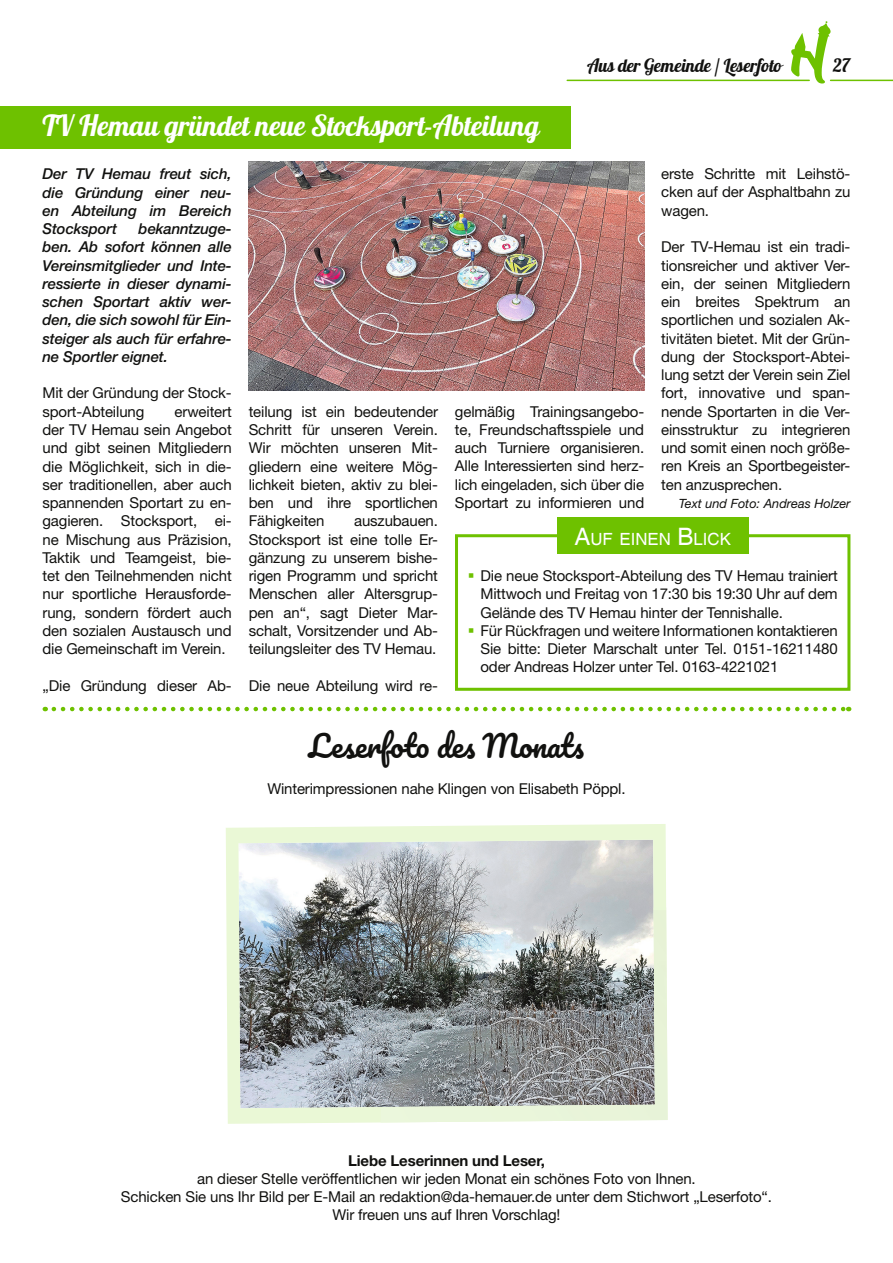
<style>
.page{position:relative;width:893px;height:1263px;background:#fff}
.page>*{position:absolute;margin:0;border:0;box-sizing:border-box;transform-origin:0 0}
.t1{font:30px "Pacifico";letter-spacing:-.01em;color:#11110f}
.t2{font:28.5px "Galada";letter-spacing:-.01em;color:#fff}
.t3{font:18px "Galada";letter-spacing:-.01em;color:#11110f}
.t4{font:16.8px "Helvetica";color:#fff}
.t5{font:15px/18.3px "Helvetica Neue LT Std";letter-spacing:-.01em;color:#11110f;text-align:justify}
.t6{font:italic 500 15px/18.3px "Helvetica Neue LT Std";letter-spacing:-.01em;color:#11110f;text-align:justify}
.t7{font:700 15px "Helvetica Neue LT Std";letter-spacing:-.01em;color:#11110f}
.t8{font:italic 12.75px "Helvetica Neue LT Std";color:#11110f}
.s1{font-size:24px}
</style>
<div class="page">
<hr style="left:831px;top:80px;width:62px;height:1px;background:#6ec100">
<svg style="left:791px;top:21px;width:40px;height:63px"></svg>
<hr style="left:567px;top:80px;width:242px;height:1px;background:#6ec100">
<svg style="left:54px;top:707px;width:795px;height:4px"></svg>
<svg style="left:226px;top:824px;width:441px;height:300px;background:#b3b9b6"></svg>
<svg style="left:654px;top:907px;width:12px;height:3px"></svg>
<img style="left:381px;top:910px;width:287px;height:212px">
<div style="left:0;top:106px;width:571px;height:43px;background:#6ec100"></div>
<img style="left:249px;top:161px;width:395px;height:229px">
<div style="left:455px;top:534px;width:395px;height:157px;border:3px solid #6ec100"></div>
<div style="left:557px;top:518px;width:191px;height:36px;background:#6ec100"></div>
<p class="t3" style="left:587px;top:55px;width:196px">Aus der Gemeinde / Leserfoto</p>
<p class="t3" style="left:833px;top:55px;width:19px">27</p>
<h2 class="t2" style="left:43px;top:109px;width:499px">TV Hemau gründet neue Stocksport-Abteilung</h2>
<p class="t6" style="left:43px;top:165px;width:191px">Der TV Hemau freut sich, die Gründung einer neu&shy;en Abteilung im Bereich Stocksport</p>
<p class="t5" style="left:661px;top:165px;width:191px">erste Schritte mit Leihstö&shy;cken auf der Asphaltbahn zu wagen.</p>
<p class="t5" style="left:661px;top:238px;width:191px">Der TV-Hemau ist ein tradi&shy;tionsreicher und aktiver Ver&shy;ein, der seinen Mitgliedern ein breites Spektrum an sportlichen und sozialen Ak&shy;tivitäten bietet. Mit der Grün&shy;dung der Stocksport-Abtei&shy;lung setzt der Verein sein Ziel fort, innovative und span&shy;nende Sportarten in die Ver&shy;einsstruktur zu integrieren und somit einen noch größe&shy;ren Kreis an Sportbegeister&shy;ten anzusprechen.</p>
<p class="t8" style="left:679px;top:496px;width:173px">Text und Foto: Andreas Holzer</p>
<p class="t6" style="left:43px;top:219px;width:191px;text-indent:96px">bekanntzuge&shy;ben. Ab sofort können alle Vereinsmitglieder und Inte&shy;ressierte in dieser dynami&shy;schen Sportart aktiv wer&shy;den, die sich sowohl für Ein&shy;steiger als auch für erfahre&shy;ne Sportler eignet.</p>
<p class="t5" style="left:43px;top:384px;width:191px">Mit der Gründung der Stock&shy;sport-Abteilung</p>
<p class="t5" style="left:455px;top:402px;width:191px">gelmäßig Trainingsangebo&shy;te, Freundschaftsspiele und auch Turniere organisieren.<br>Alle Interessierten sind herz&shy;lich eingeladen, sich über die Sportart zu informieren und</p>
<p class="t5" style="left:43px;top:402px;width:191px;text-indent:132px">erweitert der TV Hemau sein Angebot und gibt seinen Mitgliedern die Möglichkeit, sich in die&shy;ser traditionellen, aber auch spannenden Sportart zu en&shy;gagieren. Stocksport, ei&shy;ne Mischung aus Präzision, Taktik und Teamgeist, bie&shy;tet den Teilnehmenden nicht nur sportliche Herausforde&shy;rung, sondern fördert auch den sozialen Austausch und die Gemeinschaft im Verein.</p>
<p class="t5" style="left:43px;top:676px;width:191px">„Die Gründung dieser Ab-</p>
<p class="t5" style="left:249px;top:402px;width:191px">teilung ist ein bedeutender Schritt für unseren Verein.<br>Wir möchten unseren Mit&shy;gliedern eine weitere Mög&shy;lichkeit bieten, aktiv zu blei&shy;ben und ihre sportlichen Fähigkeiten</p>
<p class="t5" style="left:249px;top:512px;width:191px;text-indent:105px">auszubauen.<br>Stocksport ist eine tolle Er&shy;gänzung zu unserem bishe&shy;rigen Programm und spricht Menschen aller Altersgrup&shy;pen an“, sagt Dieter Mar&shy;schalt, Vorsitzender und Ab&shy;teilungsleiter des TV Hemau.</p>
<p class="t5" style="left:249px;top:676px;width:191px">Die neue Abteilung wird re-</p>
<p class="t4" style="left:574px;top:529px;width:158px"><span class="s1">A</span>UF EINEN <span class="s1">B</span>LICK</p>
<p class="t5" style="left:480px;top:566px;width:359px;text-align:left">Die neue Stocksport-Abteilung des TV Hemau trainiert Mittwoch und Freitag von 17:30 bis 19:30 Uhr auf dem Gelände des TV Hemau hinter der Tennishalle.<br>Für Rückfragen und weitere Informationen kontaktieren Sie bitte: Dieter Marschalt unter Tel. 0151-16211480 oder Andreas Holzer unter Tel. 0163-4221021</p>
<h1 class="t1" style="left:309px;top:730px;width:277px">Leserfoto des Monats</h1>
<p class="t5" style="left:267px;top:779px;width:360px">Winterimpressionen nahe Klingen von Elisabeth Pöppl.</p>
<p class="t7" style="left:348px;top:1151px;width:198px">Liebe Leserinnen und Leser,</p>
<p class="t5" style="left:121px;top:1169px;width:652px;text-align:center">an dieser Stelle veröffentlichen wir jeden Monat ein schönes Foto von Ihnen.<br>Schicken Sie uns Ihr Bild per E-Mail an redaktion@da-hemauer.de unter dem Stichwort „Leserfoto“.<br>Wir freuen uns auf Ihren Vorschlag!</p>
</div>
